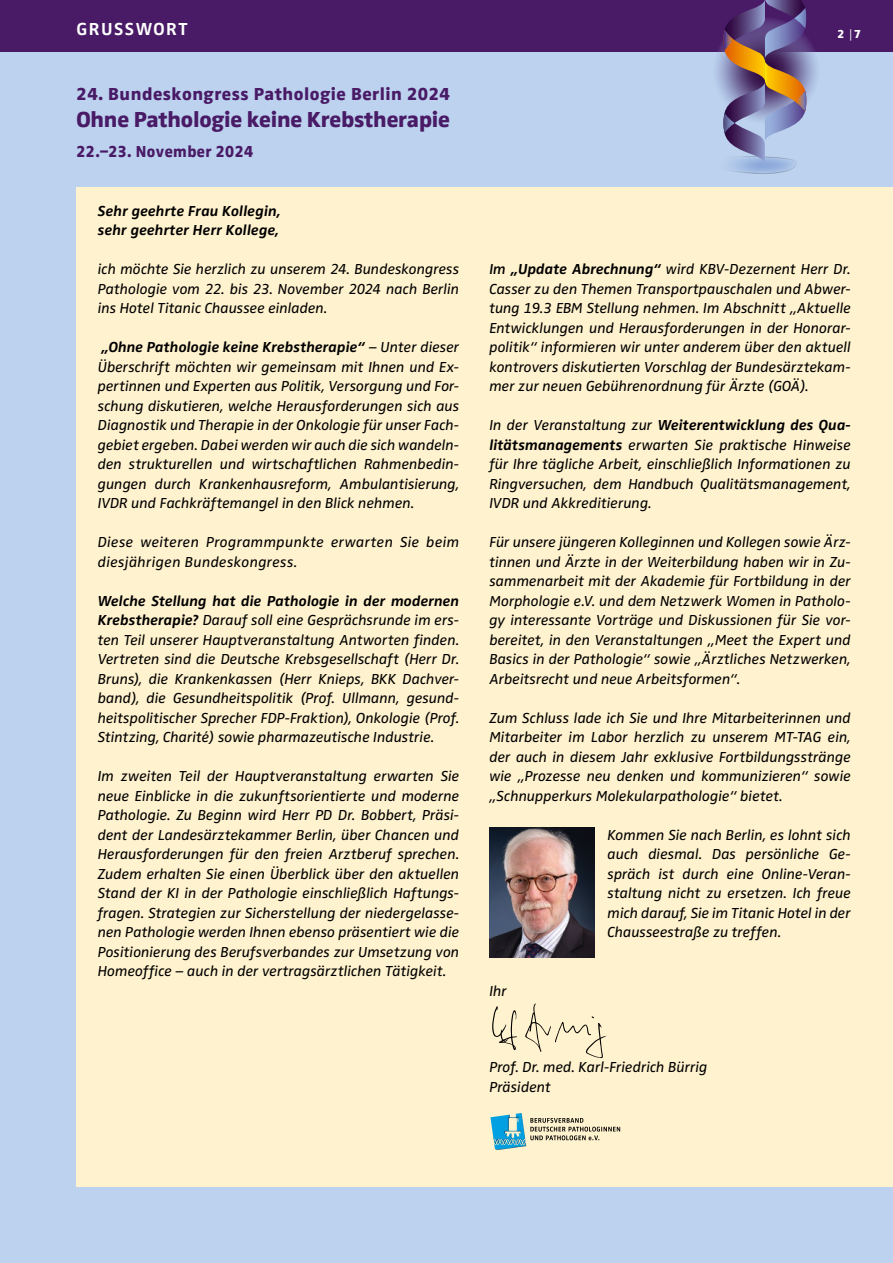
<style>
.page{position:relative;width:893px;height:1263px;background:#bcd2ee}
.page>*{position:absolute;margin:0;border:0;box-sizing:border-box;transform-origin:0 0}
.t1{font:800 22.5px "Zwo Pro";letter-spacing:-.01em;color:#491a66}
.t2{font:800 18px "Zwo Pro";letter-spacing:.03em;color:#491a66}
.t3{font:700 18px "Zwo Pro";letter-spacing:.08em;color:#fff}
.t4{font:800 16.5px "Zwo Pro";letter-spacing:.025em;color:#491a66;scale:.95 1}
.t5{font:italic 15px/19.5px "Zwo Pro";letter-spacing:.005em;color:#000;text-align:justify}
.t6{font:italic 700 15px "Zwo Pro";letter-spacing:.01em;color:#000}
.t7{font:800 12px "Zwo Pro";color:#fff}
.s1{font-family:"Calibri";font-weight:700}
.s2{font-weight:700}
.s3{font-weight:600}
</style>
<div class="page">
<div style="left:77px;top:187px;width:816px;height:999px;background:#fff2ce"></div>
<div style="left:0;top:0;width:893px;height:51px;background:#491a66"></div>
<svg style="left:713px;top:17px;width:107px;height:107px"></svg>
<svg style="left:701px;top:0;width:105px;height:174px"></svg>
<svg style="left:492px;top:1006px;width:25px;height:44px"></svg>
<svg style="left:525px;top:1003px;width:81px;height:55px"></svg>
<svg style="left:530px;top:1118px;width:90px;height:22px"></svg>
<img style="left:494px;top:1140px;width:32px;height:9px">
<svg style="left:495px;top:1142px;width:18px;height:8px"></svg>
<img style="left:490px;top:1117px;width:3px;height:18px">
<img style="left:493px;top:1113px;width:32px;height:29px">
<img style="left:489px;top:828px;width:106px;height:129px">
<p class="t3" style="left:77px;top:15px;width:112px">GRUSSWORT</p>
<p class="t7" style="left:837px;top:25px;width:25px">2 <span class="s1">│</span>7</p>
<p class="t2" style="left:77px;top:80px;width:375px">24. Bundeskongress Pathologie Berlin 2024</p>
<p class="t1" style="left:77px;top:102px;width:375px">Ohne Pathologie keine Krebstherapie</p>
<p class="t4" style="left:77px;top:139px;width:187px">22.–23. November 2024</p>
<p class="t6" style="left:98px;top:199px;width:185px">Sehr geehrte Frau Kollegin,</p>
<p class="t6" style="left:98px;top:219px;width:183px">sehr geehrter Herr Kollege,</p>
<p class="t5" style="left:98px;top:259px;width:363px">ich möchte Sie herzlich zu unserem 24. Bundeskongress Pathologie vom 22. bis 23. November 2024 nach Berlin ins Hotel Titanic Chaussee einladen.</p>
<p class="t5" style="left:98px;top:337px;width:363px"><span class="s2">„Ohne Pathologie keine Krebstherapie“</span> – Unter dieser Überschrift möchten wir gemeinsam mit Ihnen und Ex&shy;pertinnen und Experten aus Politik, Versorgung und For&shy;schung diskutieren, welche Herausforderungen sich aus Diagnostik und Therapie in der Onkologie für unser Fach&shy;gebiet ergeben. Dabei werden wir auch die sich wandeln&shy;den strukturellen und wirtschaftlichen Rahmenbedin&shy;gungen durch Krankenhausreform, Ambulantisierung, IVDR und Fachkräftemangel in den Blick nehmen.</p>
<p class="t5" style="left:98px;top:532px;width:363px">Diese weiteren Programmpunkte erwarten Sie beim diesjährigen Bundeskongress.</p>
<p class="t5" style="left:98px;top:590px;width:363px"><span class="s2">Welche Stellung hat die Pathologie in der modernen Krebstherapie?</span> Darauf soll eine Gesprächsrunde im ers&shy;ten Teil unserer Hauptveranstaltung Antworten finden.<br>Vertreten sind die Deutsche Krebsgesellschaft (Herr Dr.<br>Bruns), die Krankenkassen (Herr Knieps, BKK Dachver&shy;band), die Gesundheitspolitik (Prof. Ullmann, gesund&shy;heitspolitischer Sprecher FDP-Fraktion), Onkologie (Prof.<br>Stintzing, Charité) sowie pharmazeutische Industrie.</p>
<p class="t5" style="left:98px;top:766px;width:363px">Im zweiten Teil der Hauptveranstaltung erwarten Sie neue Einblicke in die zukunftsorientierte und moderne Pathologie. Zu Beginn wird Herr PD Dr. Bobbert, Präsi&shy;dent der Landesärztekammer Berlin, über Chancen und Herausforderungen für den freien Arztberuf sprechen.<br>Zudem erhalten Sie einen Überblick über den aktuellen Stand der KI in der Pathologie einschließlich Haftungs&shy;fragen. Strategien zur Sicherstellung der niedergelasse&shy;nen Pathologie werden Ihnen ebenso präsentiert wie die Positionierung des Berufsverbandes zur Umsetzung von Homeoffice – auch in der vertragsärztlichen Tätigkeit.</p>
<p class="t5" style="left:489px;top:258px;width:363px"><span class="s3">Im</span> <span class="s2">„Update Abrechnung“</span> wird KBV-Dezernent Herr Dr.<br>Casser zu den Themen Transportpauschalen und Abwer&shy;tung 19.3 EBM Stellung nehmen. Im Abschnitt „Aktuelle Entwicklungen und Herausforderungen in der Honorar&shy;politik“ informieren wir unter anderem über den aktuell kontrovers diskutierten Vorschlag der Bundesärztekam&shy;mer zur neuen Gebührenordnung für Ärzte (GOÄ).</p>
<p class="t5" style="left:489px;top:414px;width:363px">In der Veranstaltung zur <span class="s2">Weiterentwicklung des Qua&shy;litätsmanagements</span> erwarten Sie praktische Hinweise für Ihre tägliche Arbeit, einschließlich Informationen zu Ringversuchen, dem Handbuch Qualitätsmanagement, IVDR und Akkreditierung.</p>
<p class="t5" style="left:489px;top:531px;width:363px">Für unsere jüngeren Kolleginnen und Kollegen sowie Ärz&shy;tinnen und Ärzte in der Weiterbildung haben wir in Zu&shy;sammenarbeit mit der Akademie für Fortbildung in der Morphologie e.V. und dem Netzwerk Women in Patholo&shy;gy interessante Vorträge und Diskussionen für Sie vor&shy;bereitet, in den Veranstaltungen „Meet the Expert und Basics in der Pathologie“ sowie „Ärztliches Netzwerken, Arbeitsrecht und neue Arbeitsformen“.</p>
<p class="t5" style="left:489px;top:707px;width:363px">Zum Schluss lade ich Sie und Ihre Mitarbeiterinnen und Mitarbeiter im Labor herzlich zu unserem MT-TAG ein, der auch in diesem Jahr exklusive Fortbildungsstränge wie „Prozesse neu denken und kommunizieren“ sowie „Schnupperkurs Molekularpathologie“ bietet.</p>
<p class="t5" style="left:608px;top:824px;width:245px">Kommen Sie nach Berlin, es lohnt sich auch diesmal. Das persönliche Ge&shy;spräch ist durch eine Online-Veran&shy;staltung nicht zu ersetzen. Ich freue mich darauf, Sie im Titanic Hotel in der Chausseestraße zu treffen.</p>
<p class="t5" style="left:489px;top:980px;width:19px">Ihr</p>
<p class="t5" style="left:489px;top:1056px;width:219px">Prof. Dr. med. Karl-Friedrich Bürrig</p>
<p class="t5" style="left:489px;top:1076px;width:63px">Präsident</p>
</div>
